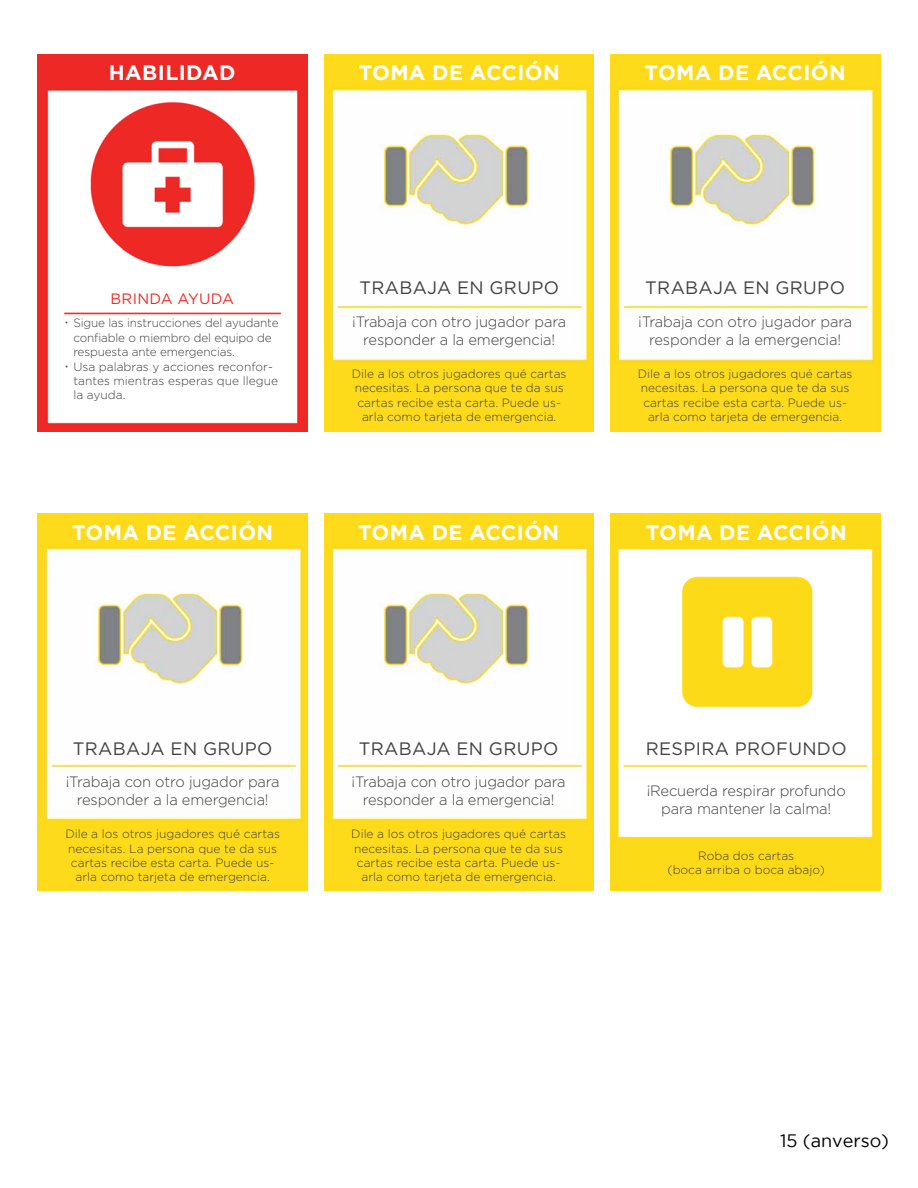
<style>
.page{position:relative;width:918px;height:1188px;background:#fff}
.page>*{position:absolute;margin:0;border:0;box-sizing:border-box;transform-origin:0 0}
.t1{font:700 21px "Gotham Pro";letter-spacing:.02em;color:#fff}
.t2{font:18px "Gotham Pro";letter-spacing:.02em;color:#414042}
.t3{font:18px "Gotham";color:#000}
.t4{font:300 15px/18px "Gotham Pro";letter-spacing:-.01em;color:#414042;text-align:center}
.t5{font:15px "Gotham Pro";letter-spacing:.02em;color:#ed2c27}
.t6{font:300 12px/14.4px "Gotham Pro";color:#414042;text-align:center}
</style>
<div class="page">
<img style="left:38px;top:54px;width:270px;height:378px">
<img style="left:324px;top:54px;width:270px;height:378px">
<img style="left:610px;top:54px;width:270px;height:378px">
<img style="left:38px;top:513px;width:270px;height:378px">
<img style="left:324px;top:513px;width:270px;height:378px">
<img style="left:610px;top:513px;width:270px;height:378px">
<p class="t1" style="left:109px;top:60px;width:128px">HABILIDAD</p>
<p class="t1" style="left:359px;top:60px;width:203px">TOMA DE ACCIÓN</p>
<p class="t1" style="left:645px;top:60px;width:203px">TOMA DE ACCIÓN</p>
<p class="t5" style="left:110px;top:291px;width:125px">BRINDA AYUDA</p>
<p class="t6" style="left:73px;top:316px;width:207px;text-align:left">Sigue las instrucciones del ayudante confiable o miembro del equipo de respuesta ante emergencias.<br>Usa palabras y acciones reconfor&shy;tantes mientras esperas que llegue la ayuda.</p>
<p class="t1" style="left:72px;top:521px;width:203px">TOMA DE ACCIÓN</p>
<p class="t2" style="left:359px;top:278px;width:201px">TRABAJA EN GRUPO</p>
<p class="t4" style="left:352px;top:313px;width:216px">¡Trabaja con otro jugador para responder a la emergencia!</p>
<p class="t6" style="left:352px;top:366px;width:216px">Dile a los otros jugadores qué cartas necesitas. La persona que te da sus cartas recibe esta carta. Puede us&shy;arla como tarjeta de emergencia.</p>
<p class="t1" style="left:358px;top:521px;width:203px">TOMA DE ACCIÓN</p>
<p class="t2" style="left:645px;top:278px;width:201px">TRABAJA EN GRUPO</p>
<p class="t4" style="left:638px;top:313px;width:216px">¡Trabaja con otro jugador para responder a la emergencia!</p>
<p class="t6" style="left:638px;top:366px;width:216px">Dile a los otros jugadores qué cartas necesitas. La persona que te da sus cartas recibe esta carta. Puede us&shy;arla como tarjeta de emergencia.</p>
<p class="t1" style="left:646px;top:521px;width:203px">TOMA DE ACCIÓN</p>
<p class="t2" style="left:73px;top:738px;width:201px">TRABAJA EN GRUPO</p>
<p class="t4" style="left:66px;top:773px;width:216px">¡Trabaja con otro jugador para responder a la emergencia!</p>
<p class="t6" style="left:65px;top:827px;width:216px">Dile a los otros jugadores qué cartas necesitas. La persona que te da sus cartas recibe esta carta. Puede us&shy;arla como tarjeta de emergencia.</p>
<p class="t2" style="left:359px;top:738px;width:201px">TRABAJA EN GRUPO</p>
<p class="t4" style="left:352px;top:773px;width:216px">¡Trabaja con otro jugador para responder a la emergencia!</p>
<p class="t6" style="left:351px;top:827px;width:216px">Dile a los otros jugadores qué cartas necesitas. La persona que te da sus cartas recibe esta carta. Puede us&shy;arla como tarjeta de emergencia.</p>
<p class="t2" style="left:646px;top:738px;width:202px">RESPIRA PROFUNDO</p>
<p class="t4" style="left:647px;top:782px;width:201px">¡Recuerda respirar profundo para mantener la calma!</p>
<p class="t6" style="left:668px;top:848px;width:159px">Roba dos cartas<br>(boca arriba o boca abajo)</p>
<p class="t3" style="left:780px;top:1131px;width:111px">15 (anverso)</p>
</div>
